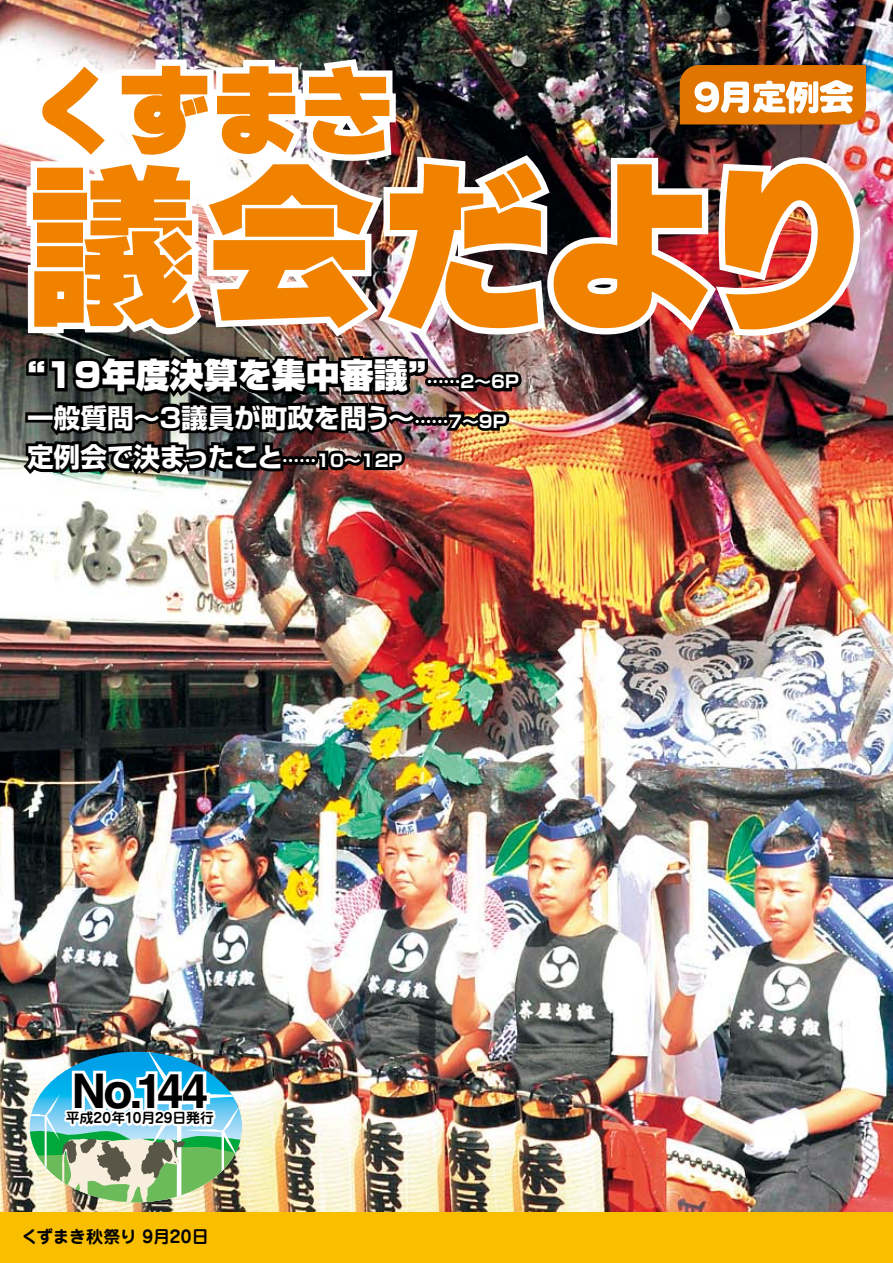
<style>
.page{position:relative;width:893px;height:1263px;background:#fff}
.page>*{position:absolute;margin:0;border:0;box-sizing:border-box;transform-origin:0 0}
.t1{font:700 47.85px "Helvetica";color:#000}
.t2{font:34.05px "Shin Go Pr 5 Ultra 90 pv RKSJ H";color:#fff}
.t3{font:26.55px "Shin Go Pr 6 Bold 90 pv RKSJ H";color:#fff}
.t4{font:26.55px "Shin Go Pr 6 Bold 90 pv RKSJ H";letter-spacing:-.03em;color:#fff}
.t5{font:16.95px "Shin Go Pr 6 Bold 90 pv RKSJ H";color:#fff}
.t6{font:16.95px "Jun 501 Pro Bold 90 pv RKSJ H";letter-spacing:-.005em;color:#000}
.t7{font:13.8px "Jun 501 Pro Bold 90 pv RKSJ H";letter-spacing:-.01em;color:#000}
.s1{font-size:26.55px}
.s2{font-family:"Shin Go Pr 5 Ultra 90 pv RKSJ H";font-size:34.05px}
</style>
<div class="page">
<img style="left:0;top:0;width:893px;height:1212px">
<div style="left:0;top:1212px;width:893px;height:51px;background:#fabe00"></div>
<img style="left:30px;top:1052px;width:212px;height:150px">
<img style="left:20px;top:49px;width:846px;height:296px">
<svg style="left:42px;top:67px;width:63px;height:88px"></svg>
<svg style="left:122px;top:66px;width:86px;height:89px"></svg>
<svg style="left:217px;top:66px;width:78px;height:88px"></svg>
<svg style="left:305px;top:66px;width:84px;height:89px"></svg>
<img style="left:19px;top:163px;width:522px;height:316px">
<img style="left:554px;top:164px;width:154px;height:164px">
<img style="left:724px;top:164px;width:130px;height:166px">
<svg style="left:680px;top:65px;width:186px;height:59px"></svg>
<h2 class="t2" style="left:27px;top:348px;width:382px">“19年度決算を集中審議</h2>
<p class="t5" style="left:388px;top:408px;width:120px"><span class="s1">～</span>……7～9P</p>
<p class="t5" style="left:408px;top:369px;width:113px"><span class="s2">”</span>……2～6P</p>
<h3 class="t3" style="left:27px;top:397px;width:365px">一般質問～３議員が町政を問う</h3>
<p class="t5" style="left:282px;top:447px;width:122px">……10～12P</p>
<h3 class="t4" style="left:27px;top:436px;width:258px">定例会で決まったこと</h3>
<h1 class="t1" style="left:71px;top:1048px;width:138px">No.144</h1>
<p class="t7" style="left:66px;top:1107px;width:150px">平成20年10月29日発行</p>
<p class="t6" style="left:21px;top:1223px;width:189px">くずまき秋祭り 9月20日</p>
</div>
